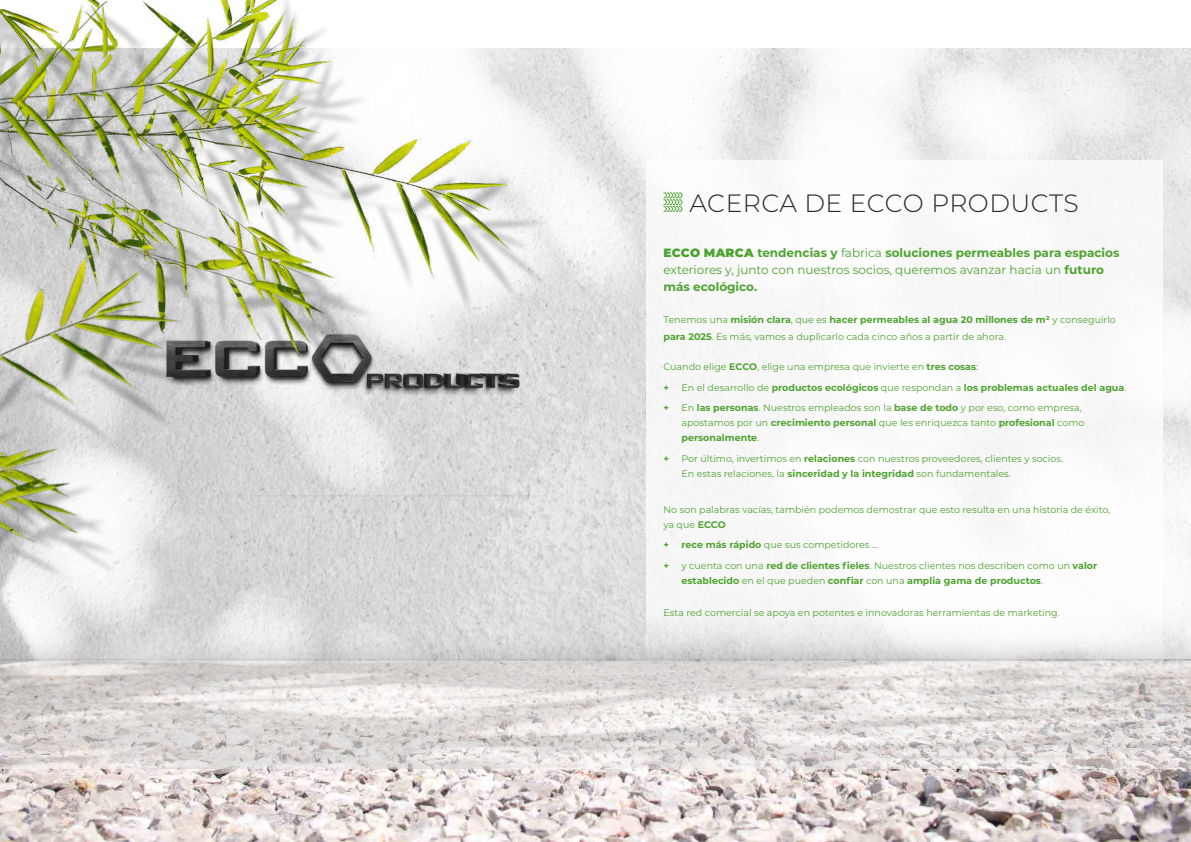
<style>
.page{position:relative;width:1191px;height:842px;background:#fff}
.page>*{position:absolute;margin:0;border:0;box-sizing:border-box;transform-origin:0 0}
.t1{font:300 25px "Montserrat";letter-spacing:.02em;color:#282827}
.t2{font:12px/17px "Montserrat";color:#4da32f}
.t3{font:9.5px/15px "Montserrat";color:#4da32f}
.t4{font:700 9.5px "Montserrat";color:#4da32f}
.s1{font-weight:900}
.s2{font-weight:700}
.s3{font-weight:400}
</style>
<div class="page">
<img style="left:0;top:768px;width:1191px;height:74px">
<img style="left:0;top:48px;width:1191px;height:720px">
<div style="left:646px;top:160px;width:516px;height:499px;background:#fff"></div>
<img style="left:318px;top:374px;width:243px;height:142px">
<div style="left:0;top:0;width:553px;height:400px;background:#000;opacity:.23"></div>
<img style="left:0;top:0;width:588px;height:374px">
<div style="left:0;top:290px;width:223px;height:353px;background:#000;opacity:.23"></div>
<img style="left:0;top:92px;width:318px;height:518px">
<svg style="left:663px;top:192px;width:19px;height:20px"></svg>
<h1 class="t1" style="left:689px;top:186px;width:391px">ACERCA DE ECCO PRODUCTS</h1>
<p class="t2" style="left:663px;top:244px;width:457px"><span class="s1">ECCO MARCA</span> <span class="s2">tendencias y</span> fabrica <span class="s2">soluciones permeables para espacios </span>exteriores y, junto con nuestros socios, queremos avanzar hacia un <span class="s2">futuro más ecológico.</span></p>
<p class="t3" style="left:663px;top:311px;width:454px;line-height:17px">Tenemos una <span class="s2">misión clara</span>, que es <span class="s2">hacer permeables al agua 20 millones de m²</span> y conseguirlo <span class="s2">para 2025</span>. Es más, vamos a duplicarlo cada cinco años a partir de ahora.</p>
<p class="t3" style="left:663px;top:356px;width:316px;line-height:20.7px">Cuando elige <span class="s2">ECCO</span>, elige una empresa que invierte en <span class="s2">tres cosas</span>: <span class="s2">+</span></p>
<p class="t4" style="left:681px;top:380px;width:446px"><span class="s3">En el desarrollo de</span> productos ecológicos <span class="s3">que respondan a</span> los problemas actuales del agua<span class="s3">.</span></p>
<p class="t4" style="left:663px;top:401px;width:7px">+</p>
<p class="t3" style="left:681px;top:400px;width:404px">En <span class="s2">las personas</span>. Nuestros empleados son la <span class="s2">base de todo</span> y por eso, como empresa, apostamos por un <span class="s2">crecimiento personal</span> que les enriquezca tanto <span class="s2">profesional</span> como <span class="s2">personalmente</span>.</p>
<p class="t4" style="left:663px;top:452px;width:7px">+</p>
<p class="t3" style="left:681px;top:451px;width:383px">Por último, invertimos en <span class="s2">relaciones</span> con nuestros proveedores, clientes y socios.<br>En estas relaciones, la <span class="s2">sinceridad y la integridad</span> son fundamentales.</p>
<p class="t3" style="left:663px;top:501px;width:448px">No son palabras vacías, también podemos demostrar que esto resulta en una historia de éxito, ya que <span class="s2">ECCO</span></p>
<p class="t4" style="left:663px;top:538px;width:7px">+</p>
<p class="t3" style="left:681px;top:537px;width:198px"><span class="s2">rece más rápido</span> que sus competidores …</p>
<p class="t4" style="left:663px;top:559px;width:7px">+</p>
<p class="t3" style="left:681px;top:558px;width:417px">y cuenta con una <span class="s2">red de clientes fieles</span>. Nuestros clientes nos describen como un <span class="s2">valor establecido</span> en el que pueden <span class="s2">confiar</span> con una <span class="s2">amplia gama de productos</span>.</p>
<p class="t3" style="left:663px;top:605px;width:398px">Esta red comercial se apoya en potentes e innovadoras herramientas de marketing.</p>
</div>
